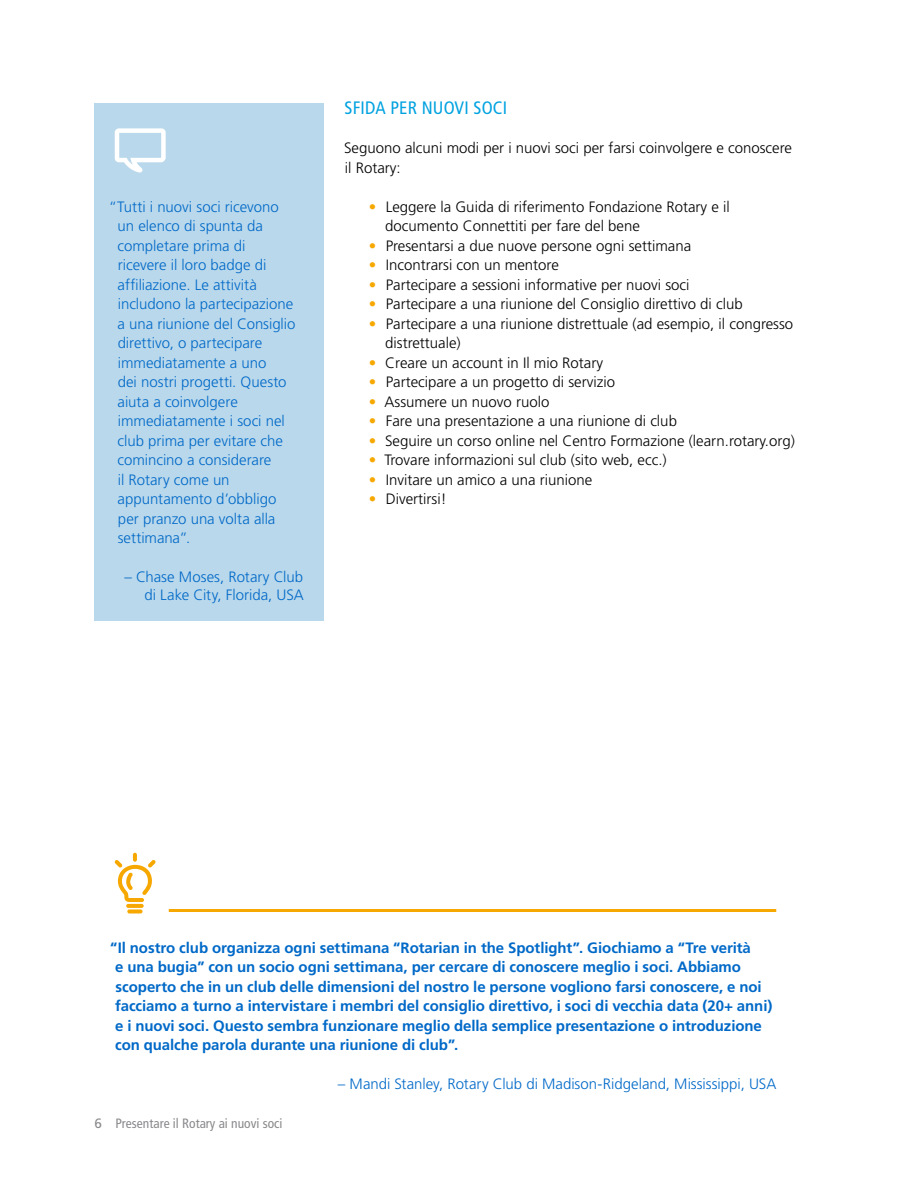
<style>
.page{position:relative;width:918px;height:1188px;background:#fff}
.page>*{position:absolute;margin:0;border:0;box-sizing:border-box;transform-origin:0 0}
.t1{font:condensed 18px "Frutiger LT Std";letter-spacing:.01em;color:#00a2e0}
.t2{font:300 15px/19.5px "Frutiger LT Std";color:#000}
.t3{font:300 15px/19.5px "Frutiger LT Std";color:#0069c8}
.t4{font:700 15px/19.5px "Frutiger LT Std";letter-spacing:-.005em;color:#0069c8}
.t5{font:condensed 13.5px "Frutiger LT Std";color:#8a8a8d}
.s1{color:#f7a800}
.s2{font-stretch:normal}
</style>
<div class="page">
<div style="left:94px;top:104px;width:230px;height:517px;background:#bad8eb"></div>
<svg style="left:115px;top:128px;width:51px;height:44px"></svg>
<hr style="left:169px;top:909px;width:607px;height:3px;background:#f7a800">
<svg style="left:115px;top:853px;width:41px;height:60px"></svg>
<p class="t3" style="left:118px;top:197px;width:179px;text-indent:-9px">“Tutti i nuovi soci ricevono un elenco di spunta da completare prima di ricevere il loro badge di affiliazione. Le attività includono la partecipazione a una riunione del Consiglio direttivo, o partecipare immediatamente a uno<br>dei nostri progetti. Questo aiuta a coinvolgere immediatamente i soci nel club prima per evitare che comincino a considerare<br>il Rotary come un appuntamento d’obbligo per pranzo una volta alla settimana”.</p>
<p class="t3" style="left:124px;top:568px;width:181px;line-height:18px;text-align:right">– Chase Moses, Rotary Club di Lake City, Florida, USA</p>
<p class="t1" style="left:345px;top:97px;width:164px">SFIDA PER NUOVI SOCI</p>
<p class="t2" style="left:344px;top:138px;width:449px">Seguono alcuni modi per i nuovi soci per farsi coinvolgere e conoscere il Rotary:</p>
<p class="t2" style="left:385px;top:197px;width:346px;text-indent:-17px"><span class="s1">•</span> Leggere la Guida di riferimento Fondazione Rotary e il documento Connettiti per fare del bene</p>
<p class="t2" style="left:369px;top:236px;width:324px"><span class="s1">•</span> Presentarsi a due nuove persone ogni settimana</p>
<p class="t2" style="left:369px;top:255px;width:192px"><span class="s1">•</span> Incontrarsi con un mentore</p>
<p class="t2" style="left:369px;top:275px;width:322px"><span class="s1">•</span> Partecipare a sessioni informative per nuovi soci</p>
<p class="t2" style="left:369px;top:294px;width:376px"><span class="s1">•</span> Partecipare a una riunione del Consiglio direttivo di club</p>
<p class="t2" style="left:385px;top:314px;width:410px;text-indent:-17px"><span class="s1">•</span> Partecipare a una riunione distrettuale (ad esempio, il congresso distrettuale)</p>
<p class="t2" style="left:369px;top:353px;width:236px"><span class="s1">•</span> Creare un account in Il mio Rotary</p>
<p class="t2" style="left:369px;top:372px;width:248px"><span class="s1">•</span> Partecipare a un progetto di servizio</p>
<p class="t2" style="left:369px;top:392px;width:182px"><span class="s1">•</span> Assumere un nuovo ruolo</p>
<p class="t2" style="left:369px;top:411px;width:310px"><span class="s1">•</span> Fare una presentazione a una riunione di club</p>
<p class="t2" style="left:369px;top:431px;width:428px"><span class="s1">•</span> Seguire un corso online nel Centro Formazione (learn.rotary.org)</p>
<p class="t2" style="left:369px;top:450px;width:300px"><span class="s1">•</span> Trovare informazioni sul club (sito web, ecc.)</p>
<p class="t2" style="left:369px;top:470px;width:225px"><span class="s1">•</span> Invitare un amico a una riunione</p>
<p class="t2" style="left:369px;top:489px;width:79px"><span class="s1">•</span> Divertirsi!</p>
<p class="t4" style="left:115px;top:938px;width:659px;text-indent:-5px">“Il nostro club organizza ogni settimana “Rotarian in the Spotlight”. Giochiamo a “Tre verità<br>e una bugia” con un socio ogni settimana, per cercare di conoscere meglio i soci. Abbiamo scoperto che in un club delle dimensioni del nostro le persone vogliono farsi conoscere, e noi facciamo a turno a intervistare i membri del consiglio direttivo, i soci di vecchia data (20+ anni) e i nuovi soci. Questo sembra funzionare meglio della semplice presentazione o introduzione con qualche parola durante una riunione di club”.</p>
<p class="t3" style="left:338px;top:1074px;width:440px">– Mandi Stanley, Rotary Club di Madison-Ridgeland, Mississippi, USA</p>
<p class="t5" style="left:94px;top:1115px;width:189px"><span class="s2">6</span> Presentare il Rotary ai nuovi soci</p>
</div>
